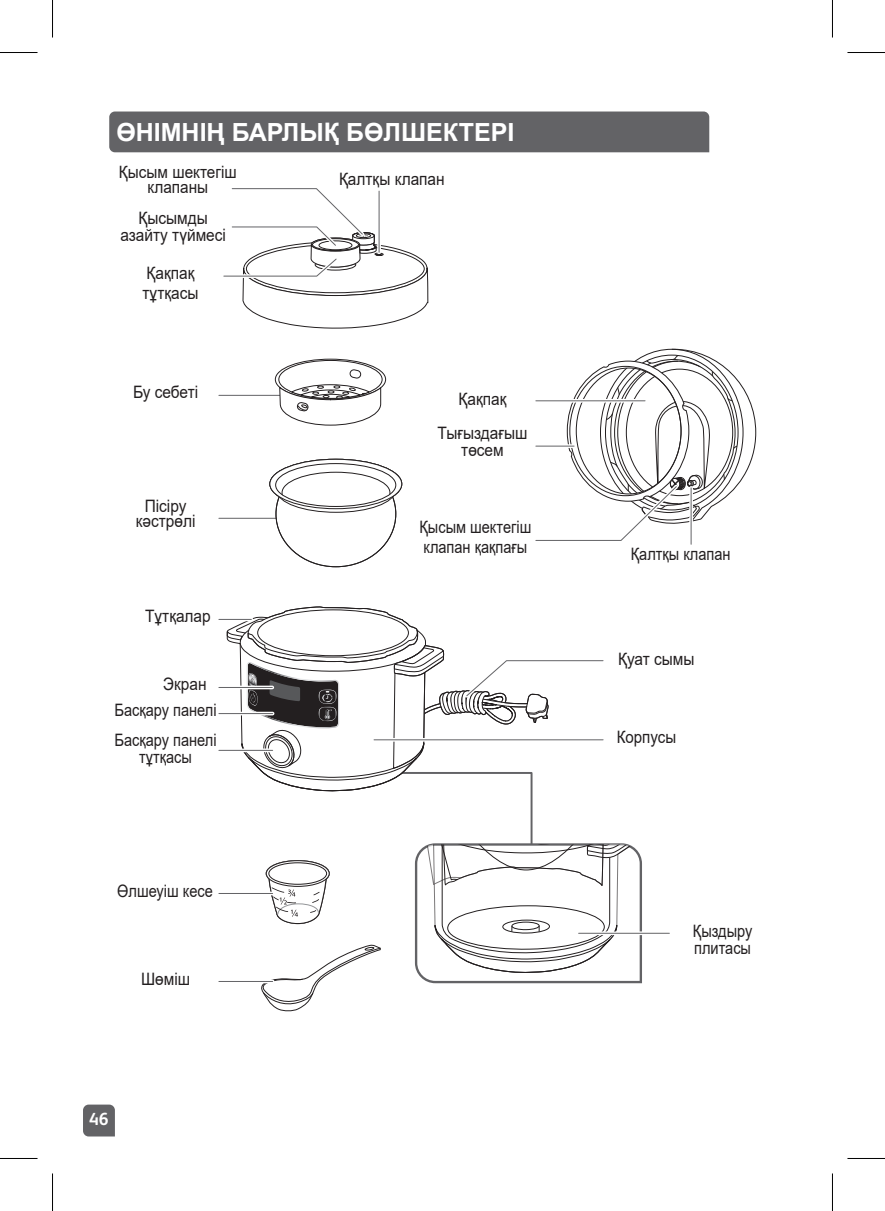
<style>
.page{position:relative;width:885px;height:1211px;background:#fff}
.page>*{position:absolute;margin:0;border:0;box-sizing:border-box;transform-origin:0 0}
.t1{font:700 25px "Arial";color:#fff}
.t2{font:700 17.5px "FS Albert";color:#fff}
.t3{font:17px/17px "Arial";color:#231f20;text-align:center;scale:.9 1}
.t4{font:17px/17px "Arial";color:#231f20;scale:.85 1}
.t5{font:17px "Arial";color:#231f20;scale:.88 1}
</style>
<div class="page">
<svg style="left:83px;top:1104px;width:32px;height:32px"></svg>
<hr style="left:219px;top:713px;width:54px;height:1px;background:#636366">
<svg style="left:219px;top:517px;width:50px;height:1px"></svg>
<hr style="left:219px;top:518px;width:62px;height:1px;background:#636366">
<hr style="left:219px;top:395px;width:62px;height:1px;background:#636366">
<hr style="left:219px;top:619px;width:32px;height:1px;background:#636366">
<hr style="left:219px;top:687px;width:53px;height:1px;background:#636366">
<hr style="left:219px;top:750px;width:54px;height:1px;background:#636366">
<hr style="left:219px;top:893px;width:54px;height:1px;background:#636366">
<hr style="left:219px;top:981px;width:54px;height:1px;background:#636366">
<svg style="left:643px;top:933px;width:26px;height:1px"></svg>
<hr style="left:578px;top:932px;width:91px;height:1px;background:#636366">
<svg style="left:226px;top:606px;width:417px;height:406px"></svg>
<svg style="left:269px;top:458px;width:133px;height:109px"></svg>
<svg style="left:220px;top:188px;width:208px;height:238px"></svg>
<svg style="left:377px;top:191px;width:4px;height:61px"></svg>
<hr style="left:378px;top:191px;width:1px;height:61px;background:#636366">
<svg style="left:535px;top:348px;width:221px;height:196px"></svg>
<hr style="left:536px;top:399px;width:109px;height:3px;background:#fff">
<hr style="left:536px;top:400px;width:109px;height:1px;background:#636366">
<hr style="left:374px;top:738px;width:229px;height:3px;background:#fff">
<hr style="left:374px;top:739px;width:229px;height:1px;background:#636366">
<div style="left:109px;top:111px;width:600px;height:41px;background:#636366"></div>
<hr style="left:0;top:52px;width:38px;height:1px;background:#000">
<hr style="left:847px;top:52px;width:38px;height:1px;background:#000">
<hr style="left:0;top:1158px;width:38px;height:1px;background:#000">
<hr style="left:847px;top:1158px;width:38px;height:1px;background:#000">
<hr style="left:52px;top:0;width:1px;height:38px;background:#000">
<hr style="left:52px;top:1173px;width:1px;height:38px;background:#000">
<hr style="left:832px;top:0;width:1px;height:38px;background:#000">
<hr style="left:832px;top:1173px;width:1px;height:38px;background:#000">
<p class="t1" style="left:116px;top:116px;width:399px">ӨНІМНІҢ БАРЛЫҚ БӨЛШЕКТЕРІ</p>
<p class="t3" style="left:119px;top:165px;width:132px;line-height:14.8px">Қысым шектегіш клапаны</p>
<p class="t3" style="left:339px;top:171px;width:119px">Қалтқы клапан</p>
<p class="t3" style="left:120px;top:209px;width:119px">Қысымды азайту түймесі</p>
<p class="t3" style="left:142px;top:262px;width:64px;line-height:20.5px;text-align:left">Қақпақ тұтқасы</p>
<p class="t3" style="left:133px;top:383px;width:74px">Бу себеті</p>
<p class="t3" style="left:136px;top:499px;width:68px;line-height:15px">Пісіру кəстрөлі</p>
<p class="t3" style="left:145px;top:607px;width:74px">Тұтқалар</p>
<p class="t3" style="left:163px;top:675px;width:50px">Экран</p>
<p class="t4" style="left:115px;top:701px;width:121px">Басқару панелі</p>
<p class="t4" style="left:115px;top:731px;width:121px;text-align:center">Басқару панелі тұтқасы</p>
<p class="t4" style="left:117px;top:882px;width:114px">Өлшеуіш кесе</p>
<p class="t3" style="left:141px;top:970px;width:56px">Шөміш</p>
<p class="t2" style="left:89px;top:1109px;width:21px">46</p>
<p class="t3" style="left:458px;top:390px;width:55px">Қақпақ</p>
<p class="t3" style="left:437px;top:424px;width:101px">Тығыздағыш төсем</p>
<p class="t4" style="left:419px;top:517px;width:133px;line-height:19.2px">Қысым шектегіш клапан қақпағы</p>
<p class="t4" style="left:630px;top:545px;width:119px">Қалтқы клапан</p>
<p class="t3" style="left:618px;top:650px;width:87px">Қуат сымы</p>
<p class="t5" style="left:616px;top:725px;width:69px">Корпусы</p>
<p class="t4" style="left:693px;top:922px;width:71px">Қыздыру плитасы</p>
</div>
